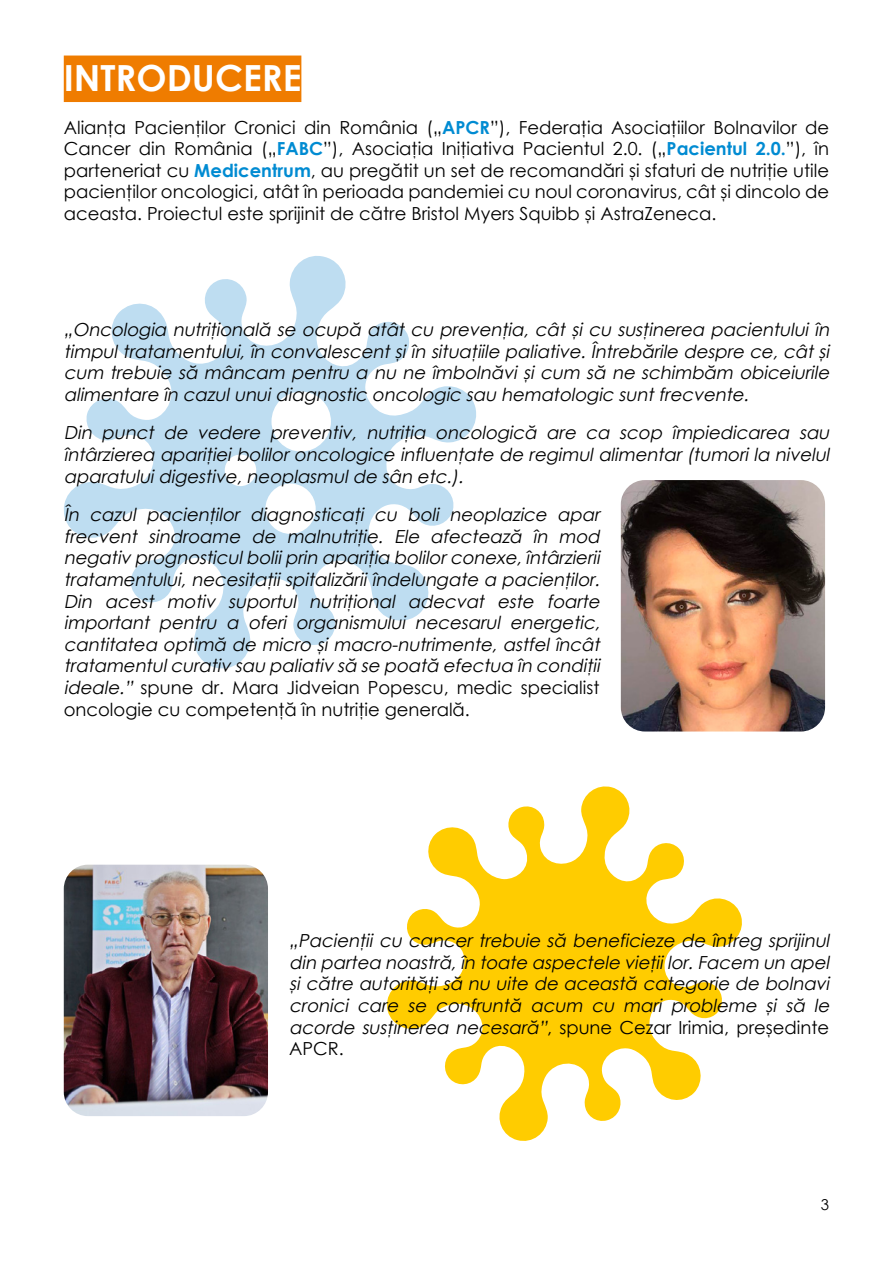
<style>
.page{position:relative;width:893px;height:1263px;background:#fff}
.page>*{position:absolute;margin:0;border:0;box-sizing:border-box;transform-origin:0 0}
.t1{font:700 36px "Century Gothic";color:#fff}
.t2{font:italic 18px/21.6px "Century Gothic";color:#000;text-align:justify}
.t3{font:18px/21.6px "Century Gothic";color:#000;text-align:justify}
.t4{font:15px "Century Gothic";color:#000}
.s1{font-weight:700;color:#008bd2}
.s2{font-style:normal}
</style>
<div class="page">
<svg style="left:387px;top:786px;width:355px;height:355px"></svg>
<svg style="left:64px;top:256px;width:412px;height:413px"></svg>
<div style="left:64px;top:56px;width:237px;height:46px;background:#ef7c00"></div>
<img style="left:621px;top:480px;width:204px;height:251px">
<img style="left:64px;top:865px;width:204px;height:251px">
<h1 class="t1" style="left:64px;top:50px;width:239px">INTRODUCERE</h1>
<p class="t3" style="left:64px;top:116px;width:767px">Alianța Pacienților Cronici din România („<span class="s1">APCR</span>”), Federația Asociațiilor Bolnavilor de Cancer din România („<span class="s1">FABC</span>”), Asociația Inițiativa Pacientul 2.0. („<span class="s1">Pacientul 2.0.</span>”), în parteneriat cu <span class="s1">Medicentrum</span>, au pregătit un set de recomandări și sfaturi de nutriție utile pacienților oncologici, atât în perioada pandemiei cu noul coronavirus, cât și dincolo de aceasta. Proiectul este sprijinit de către Bristol Myers Squibb și AstraZeneca.</p>
<p class="t2" style="left:64px;top:318px;width:771px">„Oncologia nutrițională se ocupă atât cu prevenția, cât și cu susținerea pacientului în timpul tratamentului, în convalescent și în situațiile paliative. Întrebările despre ce, cât și cum trebuie să mâncam pentru a nu ne îmbolnăvi și cum să ne schimbăm obiceiurile alimentare în cazulunuidiagnostic oncologic sau hematologic suntfrecvente.</p>
<p class="t2" style="left:64px;top:422px;width:771px">Din punct de vedere preventiv, nutriția oncologică are ca scop împiedicarea sau întârzierea apariției bolilor oncologice influențate de regimul alimentar (tumori la nivelul aparatuluidigestive,neoplasmulde sân etc.).</p>
<p class="t2" style="left:64px;top:504px;width:542px;text-align:left">În cazul pacienților diagnosticați cu boli neoplazice apar frecvent sindroame de malnutriție. Ele afectează în mod negativ prognosticulboliiprin apariția bolilorconexe,întârzierii tratamentului, necesitații spitalizării îndelungate a pacienților.<br>Din acest motiv suportul nutrițional adecvat este foarte important pentru a oferi organismului necesarul energetic, cantitatea optimă de micro și macro-nutrimente, astfel încât tratamentulcurativ sau paliativ să se poată efectua în condiții ideale.” <span class="s2">spune dr. Mara Jidveian Popescu, medic specialist oncologie cu competență în nutriție generală.</span></p>
<p class="t2" style="left:289px;top:930px;width:546px;text-align:left">„Pacienții cu cancer trebuie să beneficieze de întreg sprijinul din partea noastră,în toate aspectele viețiilor.Facem un apel și către autorități să nu uite de această categorie de bolnavi cronici care se confruntă acum cu mari probleme și să le acorde susținerea necesară”<span class="s2">, spune Cezar Irimia, președinte APCR.</span></p>
<p class="t4" style="left:821px;top:1194px;width:10px">3</p>
</div>
